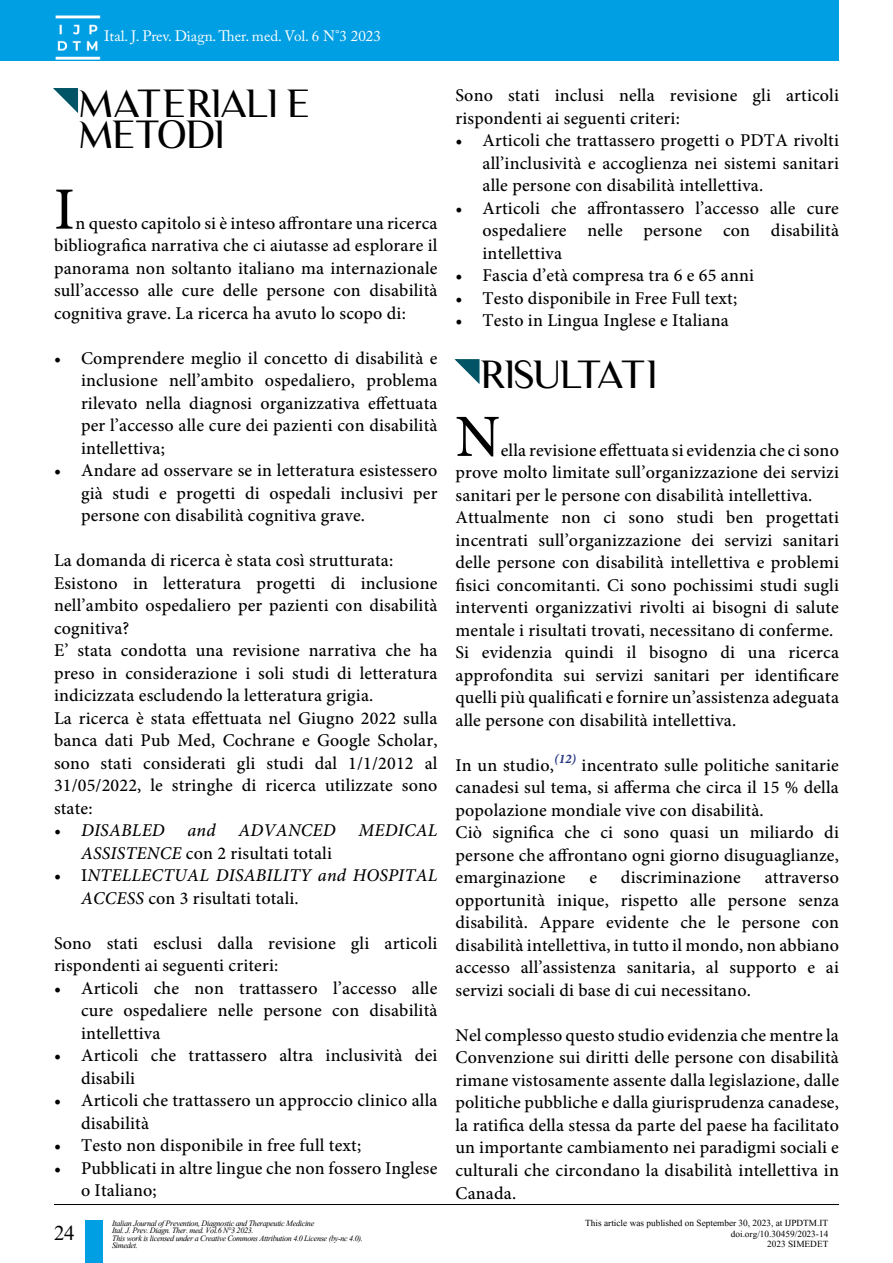
<style>
.page{position:relative;width:893px;height:1263px;background:#fff}
.page>*{position:absolute;margin:0;border:0;box-sizing:border-box;transform-origin:0 0}
.t1{font:500 60px "Minion Pro";color:#000}
.t2{font:37.5px/31.5px "Luxia Display";letter-spacing:-.05em;color:#000}
.t3{font:37.5px "Luxia Display";letter-spacing:-.08em;color:#000}
.t4{font:27px "Kokila";color:#000}
.t5{font:500 18px/22.5px "Minion Pro";letter-spacing:.01em;color:#000;text-align:justify}
.t6{font:italic 500 18px/22.5px "Minion Pro";letter-spacing:.01em;color:#000}
.t7{font:15px "Adobe Caslon Pro";color:#fff}
.t8{font:12px "Kokila";color:#000}
.t9{font:italic 10.5px/7.5px "Kokila";letter-spacing:-.03em;color:#000}
.s1{font-style:italic}
.s2{font-style:normal}
</style>
<div class="page">
<div style="left:0;top:0;width:839px;height:61px;background:#009ee3"></div>
<img style="left:55px;top:15px;width:46px;height:45px">
<hr style="left:54px;top:1204px;width:785px;height:1px;background:#000">
<div style="left:85px;top:1220px;width:18px;height:43px;background:#009ee3"></div>
<svg style="left:53px;top:88px;width:26px;height:25px"></svg>
<svg style="left:454px;top:359px;width:26px;height:25px"></svg>
<p class="t7" style="left:104px;top:27px;width:278px">Ital. J. Prev. Diagn. Ther. med. Vol. 6 N°3 2023</p>
<p class="t2" style="left:78px;top:87px;width:233px">MATERIALI E<br>METODI</p>
<p class="t5" style="left:455px;top:84px;width:385px">Sono stati inclusi nella revisione gli articoli rispondenti ai seguenti criteri:</p>
<p class="t5" style="left:482px;top:129px;width:358px;text-indent:-27px">• Articoli che trattassero progetti o PDTA rivolti all’inclusività e accoglienza nei sistemi sanitari alle persone con disabilità intellettiva.</p>
<p class="t5" style="left:482px;top:197px;width:358px;text-indent:-27px">• Articoli che affrontassero l’accesso alle cure ospedaliere nelle persone con disabilità intellettiva</p>
<p class="t5" style="left:455px;top:264px;width:300px">• Fascia d’età compresa tra 6 e 65 anni</p>
<p class="t5" style="left:455px;top:287px;width:283px">• Testo disponibile in Free Full text;</p>
<p class="t5" style="left:455px;top:309px;width:275px">• Testo in Lingua Inglese e Italiana</p>
<p class="t1" style="left:54px;top:169px;width:22px">I</p>
<p class="t5" style="left:54px;top:212px;width:385px;text-indent:21px">n questo capitolo si è inteso affrontare una ricerca bibliografica narrativa che ci aiutasse ad esplorare il panorama non soltanto italiano ma internazionale sull’accesso alle cure delle persone con disabilità cognitiva grave. La ricerca ha avuto lo scopo di:</p>
<p class="t5" style="left:81px;top:347px;width:358px;text-indent:-27px">• Comprendere meglio il concetto di disabilità e inclusione nell’ambito ospedaliero, problema rilevato nella diagnosi organizzativa effettuata per l’accesso alle cure dei pazienti con disabilità intellettiva;</p>
<p class="t5" style="left:81px;top:459px;width:358px;text-indent:-27px">• Andare ad osservare se in letteratura esistessero già studi e progetti di ospedali inclusivi per persone con disabilità cognitiva grave.</p>
<p class="t5" style="left:54px;top:549px;width:341px">La domanda di ricerca è stata così strutturata:</p>
<p class="t5" style="left:54px;top:572px;width:385px">Esistono in letteratura progetti di inclusione nell’ambito ospedaliero per pazienti con disabilità cognitiva?</p>
<p class="t5" style="left:54px;top:639px;width:385px">E’ stata condotta una revisione narrativa che ha preso in considerazione i soli studi di letteratura indicizzata escludendo la letteratura grigia.</p>
<p class="t5" style="left:54px;top:707px;width:385px">La ricerca è stata effettuata nel Giugno 2022 sulla banca dati Pub Med, Cochrane e Google Scholar, sono stati considerati gli studi dal 1/1/2012 al 31/05/2022, le stringhe di ricerca utilizzate sono state:</p>
<p class="t6" style="left:54px;top:819px;width:112px">• DISABLED</p>
<p class="t6" style="left:188px;top:819px;width:30px">and</p>
<p class="t6" style="left:238px;top:819px;width:99px">ADVANCED</p>
<p class="t6" style="left:358px;top:819px;width:81px">MEDICAL</p>
<p class="t5" style="left:81px;top:842px;width:252px"><span class="s1">ASSISTENCE</span> con 2 risultati totali</p>
<p class="t6" style="left:81px;top:864px;width:358px;text-indent:-27px"><span class="s2">• I</span>NTELLECTUAL DISABILITY and HOSPITAL<br>ACCESS <span class="s2">con 3 risultati totali.</span></p>
<p class="t5" style="left:54px;top:932px;width:385px">Sono stati esclusi dalla revisione gli articoli rispondenti ai seguenti criteri:</p>
<p class="t5" style="left:81px;top:977px;width:358px;text-indent:-27px">• Articoli che non trattassero l’accesso alle cure ospedaliere nelle persone con disabilità intellettiva</p>
<p class="t5" style="left:81px;top:1044px;width:358px;text-indent:-27px">• Articoli che trattassero altra inclusività dei disabili</p>
<p class="t5" style="left:81px;top:1089px;width:358px;text-indent:-27px">• Articoli che trattassero un approccio clinico alla disabilità</p>
<p class="t5" style="left:54px;top:1134px;width:309px">• Testo non disponibile in free full text;</p>
<p class="t5" style="left:81px;top:1157px;width:358px;text-indent:-27px">• Pubblicati in altre lingue che non fossero Inglese o Italiano;</p>
<p class="t3" style="left:479px;top:351px;width:178px">RISULTATI</p>
<p class="t1" style="left:455px;top:396px;width:46px">N</p>
<p class="t5" style="left:455px;top:439px;width:385px;text-indent:45px">ella revisione effettuata si evidenzia che ci sono prove molto limitate sull’organizzazione dei servizi sanitari per le persone con disabilità intellettiva.</p>
<p class="t5" style="left:455px;top:506px;width:385px">Attualmente non ci sono studi ben progettati incentrati sull’organizzazione dei servizi sanitari delle persone con disabilità intellettiva e problemi fisici concomitanti. Ci sono pochissimi studi sugli interventi organizzativi rivolti ai bisogni di salute mentale i risultati trovati, necessitano di conferme.</p>
<p class="t5" style="left:455px;top:641px;width:385px">Si evidenzia quindi il bisogno di una ricerca approfondita sui servizi sanitari per identificare quelli più qualificati e fornire un’assistenza adeguata alle persone con disabilità intellettiva.</p>
<p class="t5" style="left:455px;top:754px;width:385px">In un studio,<sup>(12)</sup> incentrato sulle politiche sanitarie canadesi sul tema, si afferma che circa il 15 % della popolazione mondiale vive con disabilità.</p>
<p class="t5" style="left:455px;top:821px;width:385px">Ciò significa che ci sono quasi un miliardo di persone che affrontano ogni giorno disuguaglianze, emarginazione</p>
<p class="t5" style="left:589px;top:866px;width:9px">e</p>
<p class="t5" style="left:621px;top:866px;width:121px">discriminazione</p>
<p class="t5" style="left:455px;top:866px;width:385px;text-indent:309px">attraverso opportunità inique, rispetto alle persone senza disabilità. Appare evidente che le persone con disabilità intellettiva, in tutto il mondo, non abbiano accesso all’assistenza sanitaria, al supporto e ai servizi sociali di base di cui necessitano.</p>
<p class="t5" style="left:455px;top:1024px;width:385px">Nel complesso questo studio evidenzia che mentre la Convenzione sui diritti delle persone con disabilità rimane vistosamente assente dalla legislazione, dalle politiche pubbliche e dalla giurisprudenza canadese, la ratifica della stessa da parte del paese ha facilitato un importante cambiamento nei paradigmi sociali e culturali che circondano la disabilità intellettiva in Canada.</p>
<h3 class="t4" style="left:54px;top:1217px;width:22px">24</h3>
<p class="t9" style="left:112px;top:1219px;width:252px">Italian Journal of Prevention, Diagnostic and Therapeutic Medicine<br>Ital. J. Prev. Diagn. Ther. med. Vol.6 N°3 2023.<br>This work is licensed under a Creative Commons Attribution 4.0 License (by-nc 4.0).<br>Simedet.</p>
<p class="t8" style="left:585px;top:1216px;width:244px">This article was published on September 30, 2023, at IJPDTM.IT</p>
<p class="t8" style="left:731px;top:1226px;width:99px">doi.org/10.30459/2023-14</p>
<p class="t8" style="left:767px;top:1237px;width:63px">2023 SIMEDET</p>
</div>
